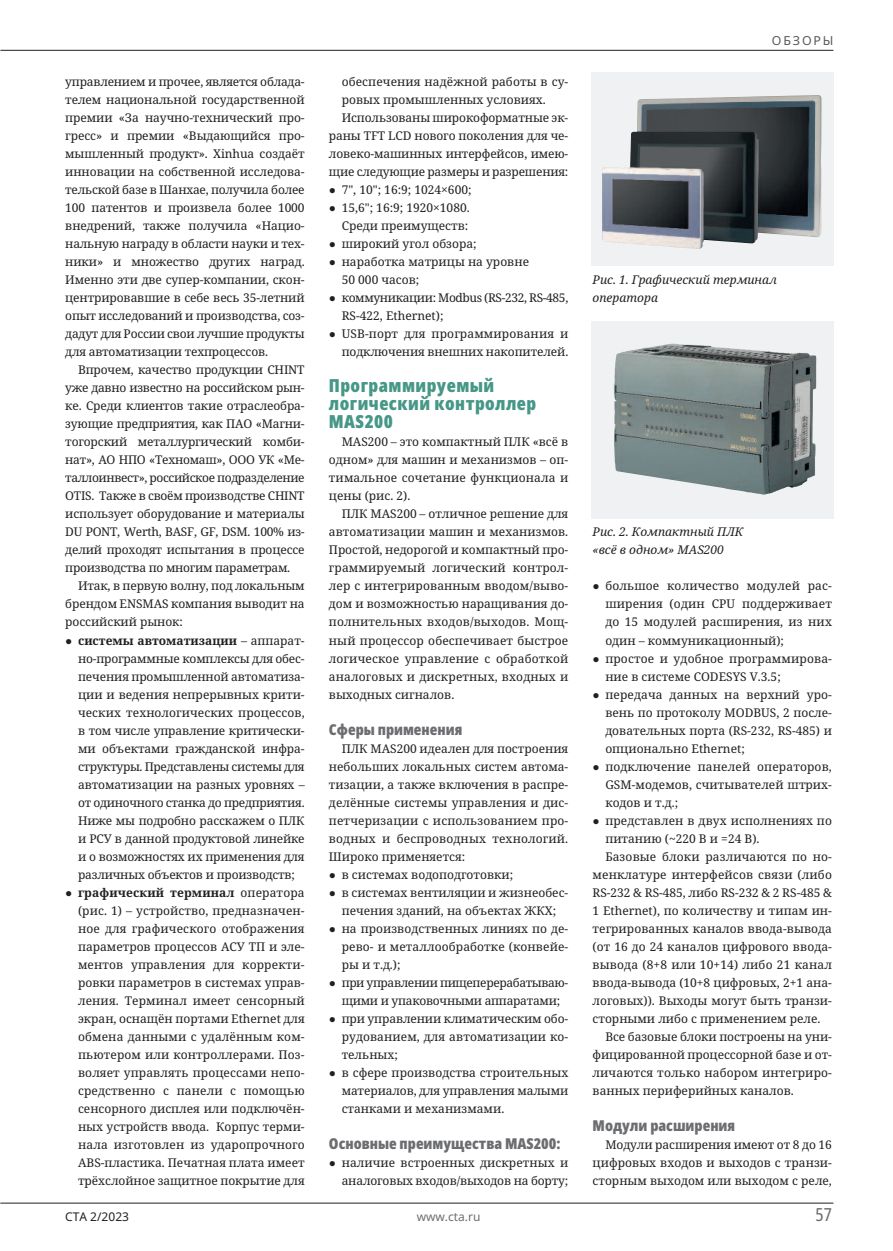
<style>
.page{position:relative;width:893px;height:1251px;background:#fff}
.page>*{position:absolute;margin:0;border:0;box-sizing:border-box;transform-origin:0 0}
.t1{font:900 18px/18px "Noto Sans Display Condensed";letter-spacing:.025em;color:#469787}
.t2{font:18px "Noto Sans Display Condensed";color:#6c6d70}
.t3{font:900 15px "Noto Sans Display Condensed";color:#6c6d70}
.t4{font:12.3px "Noto Sans";letter-spacing:.15em;color:#57585a}
.t5{font:12px/18px "Noto Serif";color:#231f20;text-align:justify}
.t6{font:12px/18px "Noto Serif";letter-spacing:-.03em;color:#231f20}
.t7{font:italic 12px/18px "Noto Serif";color:#231f20}
.t8{font:12px "Noto Sans";color:#6c6d70}
.t9{font:12px "Noto Sans";color:#231f20}
.s1{font-weight:700}
</style>
<div class="page">
<hr style="left:0;top:1202px;width:833px;height:1px;background:#231f20">
<hr style="left:0;top:50px;width:833px;height:1px;background:#231f20">
<div style="left:591px;top:72px;width:242px;height:194px;background:#f0f1f2"></div>
<img style="left:602px;top:95px;width:220px;height:154px">
<div style="left:591px;top:321px;width:242px;height:197px;background:#f0f1f2"></div>
<img style="left:613px;top:343px;width:204px;height:152px">
<p class="t5" style="left:65px;top:73px;width:241px">управлением и прочее, является облада&shy;телем национальной государственной премии «За научно-технический про&shy;гресс» и премии «Выдающийся про&shy;мышленный продукт». Xinhua создаёт инновации на собственной исследова&shy;тельской базе в Шанхае, получила более 100 патентов и произвела более 1000 внедрений, также получила «Нацио&shy;нальную награду в области науки и тех&shy;ники» и множество других наград.<br>Именно эти две супер-компании, скон&shy;центрировавшие в себе весь 35-летний опыт исследований и производства, соз&shy;дадут для России свои лучшие продукты для автоматизации техпроцессов.</p>
<p class="t5" style="left:65px;top:361px;width:241px;text-indent:13px">Впрочем, качество продукции CHINT уже давно известно на российском рын&shy;ке. Среди клиентов такие отраслеобра&shy;зующие предприятия, как ПАО «Магни&shy;тогорский металлургический комби&shy;нат», АО НПО «Техномаш», ООО УК «Ме&shy;таллоинвест», российское подразделение OTIS. Также в своём производстве CHINT использует оборудование и материалы DU PONT, Werth, BASF, GF, DSM. 100% из&shy;делий проходят испытания в процессе производства по многим параметрам.</p>
<p class="t5" style="left:65px;top:577px;width:241px;text-indent:13px">Итак, в первую волну, под локальным брендом ENSMAS компания выводит на российский рынок:</p>
<p class="t5" style="left:78px;top:631px;width:228px;text-indent:-13px">● <span class="s1">cистемы автоматизации</span> – аппарат&shy;но-программные комплексы для обес&shy;печения промышленной автоматиза&shy;ции и ведения непрерывных крити&shy;ческих технологических процессов, в том числе управление критически&shy;ми объектами гражданской инфра&shy;структуры. Представлены системы для автоматизации на разных уровнях – от одиночного станка до предприятия.<br>Ниже мы подробно расскажем о ПЛК и РСУ в данной продуктовой линейке и о возможностях их применения для различных объектов и производств;</p>
<p class="t5" style="left:78px;top:883px;width:228px;text-indent:-13px">● <span class="s1">графический терминал</span> оператора (рис. 1) – устройство, предназначен&shy;ное для графического отображения параметров процессов АСУ ТП и эле&shy;ментов управления для корректи&shy;ровки параметров в системах управ&shy;ления. Терминал имеет сенсорный экран, оснащён портами Ethernet для обмена данными с удалённым ком&shy;пьютером или контроллерами. Поз&shy;воляет управлять процессами непо&shy;средственно с панели с помощью сенсорного дисплея или подключён&shy;ных устройств ввода. Корпус терми&shy;нала изготовлен из ударопрочного ABS-пластика. Печатная плата имеет трёхслойное защитное покрытие для</p>
<p class="t5" style="left:342px;top:73px;width:228px">обеспечения надёжной работы в су-</p>
<p class="t5" style="left:342px;top:91px;width:206px">ровых промышленных условиях.</p>
<p class="t5" style="left:342px;top:109px;width:228px">Использованы широкоформатные эк-</p>
<p class="t5" style="left:329px;top:127px;width:241px">раны TFT LCD нового поколения для че-</p>
<p class="t5" style="left:329px;top:145px;width:241px">ловеко-машинных интерфейсов, имею-</p>
<p class="t5" style="left:329px;top:163px;width:241px">щие следующие размеры и разрешения:</p>
<p class="t5" style="left:329px;top:181px;width:144px">● 7″, 10″; 16:9; 1024×600;</p>
<p class="t5" style="left:329px;top:199px;width:142px;text-align:right">● 15,6″; 16:9; 1920×1080.<br>Среди преимуществ:</p>
<p class="t5" style="left:329px;top:235px;width:149px">● широкий угол обзора;</p>
<p class="t5" style="left:342px;top:253px;width:189px;text-indent:-13px">● наработка матрицы на уровне<br>50 000 часов;</p>
<p class="t6" style="left:342px;top:289px;width:228px;text-indent:-13px">● коммуникации: Modbus (RS-232, RS-485,<br>RS-422, Ethernet);</p>
<p class="t5" style="left:329px;top:325px;width:241px;text-align:right">● USB-порт для программирования и подключения внешних накопителей.</p>
<h1 class="t1" style="left:329px;top:377px;width:209px">Программируемый логический контроллер<br>MAS200</h1>
<p class="t5" style="left:329px;top:433px;width:241px;text-indent:13px">MAS200 – это компактный ПЛК «всё в одном» для машин и механизмов – оп&shy;тимальное сочетание функционала и цены (рис. 2).</p>
<p class="t5" style="left:329px;top:505px;width:241px;text-indent:13px">ПЛК MAS200 – отличное решение для автоматизации машин и механизмов.<br>Простой, недорогой и компактный про&shy;граммируемый логический контрол&shy;лер с интегрированным вводом/выво&shy;дом и возможностью наращивания до&shy;полнительных входов/выходов. Мощ&shy;ный процессор обеспечивает быстрое логическое управление с обработкой аналоговых и дискретных, входных и выходных сигналов.</p>
<p class="t3" style="left:329px;top:718px;width:135px">Сферы применения</p>
<p class="t5" style="left:329px;top:739px;width:241px;text-indent:13px">ПЛК MAS200 идеален для построения небольших локальных систем автома&shy;тизации, а также включения в распре&shy;делённые системы управления и дис&shy;петчеризации с использованием про&shy;водных и беспроводных технологий.<br>Широко применяется:</p>
<p class="t5" style="left:329px;top:865px;width:186px">● в системах водоподготовки;</p>
<p class="t5" style="left:329px;top:883px;width:241px;text-align:center">● в системах вентиляции и жизнеобес&shy;печения зданий, на объектах ЖКХ;</p>
<p class="t5" style="left:342px;top:919px;width:228px;text-indent:-13px">● на производственных линиях по де&shy;рево- и металлообработке (конвейе&shy;ры и т.д.);</p>
<p class="t6" style="left:329px;top:973px;width:241px;text-align:center">● при управлении пищеперерабатываю&shy;щими и упаковочными аппаратами;</p>
<p class="t5" style="left:342px;top:1009px;width:228px;text-indent:-13px">● при управлении климатическим обо&shy;рудованием, для автоматизации ко&shy;тельных;</p>
<p class="t5" style="left:342px;top:1063px;width:228px;text-indent:-13px">● в сфере производства строительных материалов, для управления малыми станками и механизмами.</p>
<p class="t3" style="left:329px;top:1132px;width:233px">Основные преимущества MAS200:</p>
<p class="t5" style="left:329px;top:1153px;width:241px;text-align:right">● наличие встроенных дискретных и аналоговых входов/выходов на борту;</p>
<p class="t4" style="left:772px;top:33px;width:63px">обзоры</p>
<p class="t7" style="left:593px;top:271px;width:186px">Рис. 1. Графический терминал оператора</p>
<p class="t7" style="left:593px;top:523px;width:152px">Рис. 2. Компактный ПЛК «всё в одном» MAS200</p>
<p class="t5" style="left:605px;top:577px;width:228px;text-indent:-13px">● большое количество модулей рас&shy;ширения (один CPU поддерживает до 15 модулей расширения, из них один – коммуникационный);</p>
<p class="t5" style="left:605px;top:649px;width:228px;text-indent:-13px">● простое и удобное программирова&shy;ние в системе CODESYS V.3.5;</p>
<p class="t5" style="left:605px;top:685px;width:228px;text-indent:-13px">● передача данных на верхний уро&shy;вень по протоколу MODBUS, 2 после&shy;довательных порта (RS-232, RS-485) и опционально Ethernet;</p>
<p class="t5" style="left:605px;top:757px;width:228px;text-indent:-13px">● подключение панелей операторов, GSM-модемов, считывателей штрих&shy;кодов и т.д.;</p>
<p class="t5" style="left:593px;top:811px;width:241px">● представлен в двух исполнениях по</p>
<p class="t5" style="left:605px;top:829px;width:156px">питанию (~220 В и =24 В).</p>
<p class="t5" style="left:605px;top:847px;width:228px">Базовые блоки различаются по но-</p>
<p class="t5" style="left:593px;top:865px;width:241px">менклатуре интерфейсов связи (либо</p>
<p class="t5" style="left:593px;top:883px;width:241px">RS-232 &amp; RS-485, либо RS-232 &amp; 2 RS-485 &amp;</p>
<p class="t5" style="left:593px;top:901px;width:241px">1 Ethernet), по количеству и типам ин-</p>
<p class="t5" style="left:593px;top:919px;width:241px">тегрированных каналов ввода-вывода</p>
<p class="t5" style="left:593px;top:937px;width:241px">(от 16 до 24 каналов цифрового ввода-</p>
<p class="t5" style="left:593px;top:955px;width:241px">вывода (8+8 или 10+14) либо 21 канал</p>
<p class="t5" style="left:593px;top:973px;width:241px">ввода-вывода (10+8 цифровых, 2+1 ана-</p>
<p class="t5" style="left:593px;top:991px;width:241px">логовых)). Выходы могут быть транзи-</p>
<p class="t5" style="left:593px;top:1009px;width:229px">сторными либо с применением реле.</p>
<p class="t5" style="left:605px;top:1027px;width:228px">Все базовые блоки построены на уни-</p>
<p class="t5" style="left:593px;top:1045px;width:241px">фицированной процессорной базе и от-</p>
<p class="t5" style="left:593px;top:1063px;width:241px">личаются только набором интегриро-</p>
<p class="t5" style="left:593px;top:1081px;width:203px">ванных периферийных каналов.</p>
<p class="t3" style="left:593px;top:1114px;width:144px">Модули расширения</p>
<p class="t5" style="left:593px;top:1135px;width:241px;text-indent:13px">Модули расширения имеют от 8 до 16 цифровых входов и выходов с транзи&shy;сторным выходом или выходом с реле,</p>
<p class="t9" style="left:65px;top:1209px;width:65px">СТА 2/2023</p>
<p class="t8" style="left:417px;top:1209px;width:65px">www.cta.ru</p>
<h1 class="t2" style="left:816px;top:1201px;width:18px">57</h1>
</div>
